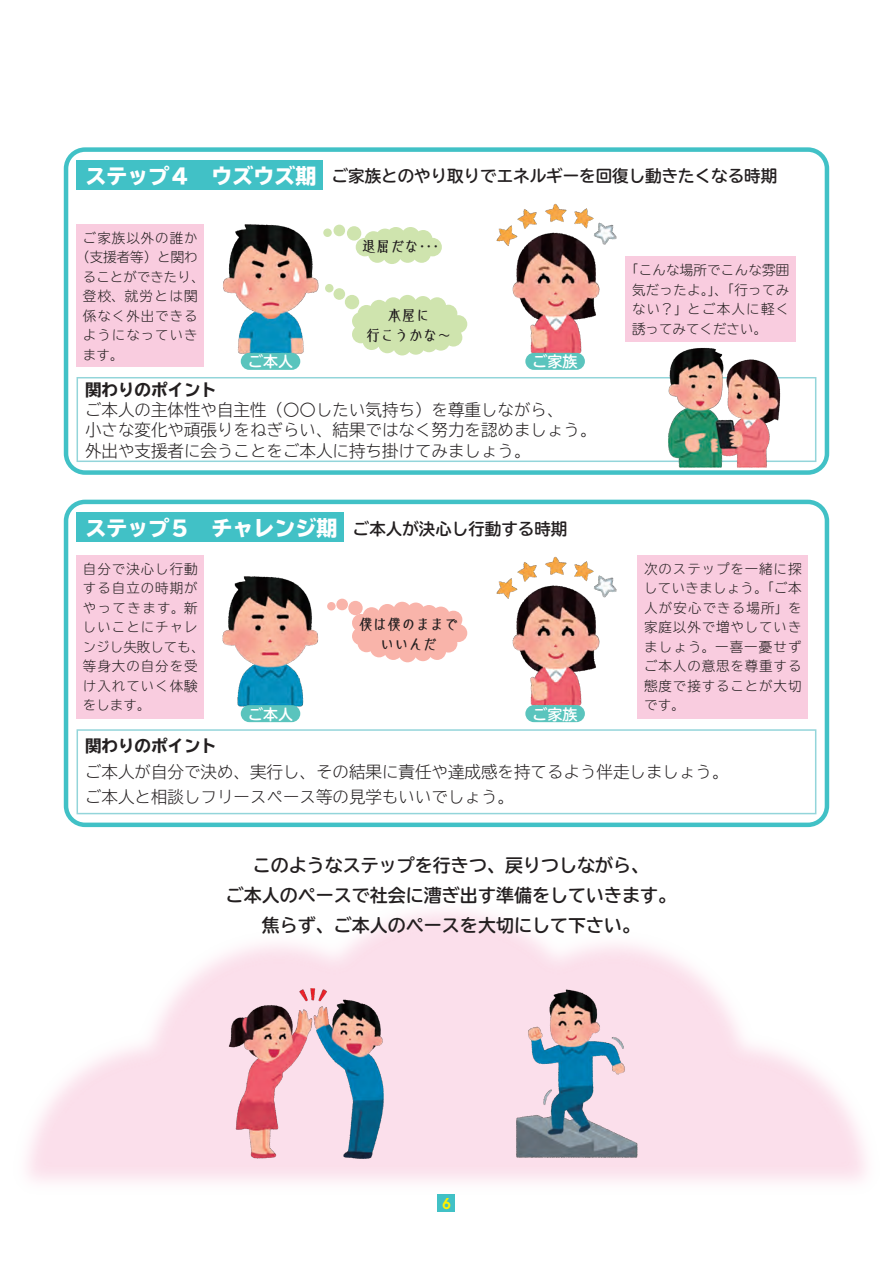
<style>
.page{position:relative;width:893px;height:1263px;background:#fff}
.page>*{position:absolute;margin:0;border:0;box-sizing:border-box;transform-origin:0 0}
.t1{font:700 18px/30px "TBUDR Go Std";color:#231f20;text-align:center}
.t2{font:300 16.5px/20.2px "TBUD Go Std Super";color:#231f20}
.t3{font:700 16.5px "TBUDR Go Std";color:#231f20}
.t4{font:700 expanded 16.5px "TBUD Go Std";color:#231f20}
.t5{font:600 16.5px "Avant Garde ITC";color:#fff101}
.t6{font:700 15px/19.5px "Echo Std";letter-spacing:-.05em;color:#231f20;text-align:center}
.t7{font:700 15px "TBUDR Go Std";color:#fff}
.t8{font:300 13.5px/19.5px "TBUDR Go Std Super";letter-spacing:.07em;color:#231f20;text-align:justify}
.t9{font:300 13.5px "TBUDR Go Std Super";color:#231f20}
.s1{font-family:"TBUD Go Std";font-weight:800;font-size:21px;color:#fff}
</style>
<div class="page">
<svg style="left:64px;top:147px;width:765px;height:328px"></svg>
<img style="left:220px;top:221px;width:102px;height:137px">
<img style="left:491px;top:199px;width:130px;height:162px">
<div style="left:241px;top:353px;width:59px;height:17px;background:#5ac4bd;border-radius:9px"></div>
<div style="left:525px;top:353px;width:60px;height:17px;background:#5ac4bd;border-radius:9px"></div>
<div style="left:347px;top:226px;width:14px;height:15px;background:#cfe4ae;border-radius:50%"></div>
<div style="left:345px;top:295px;width:14px;height:14px;background:#cfe4ae;border-radius:50%"></div>
<div style="left:333px;top:225px;width:12px;height:11px;background:#cfe4ae;border-radius:50%"></div>
<div style="left:333px;top:288px;width:12px;height:12px;background:#cfe4ae;border-radius:50%"></div>
<div style="left:323px;top:228px;width:9px;height:9px;background:#cfe4ae;border-radius:50%"></div>
<div style="left:325px;top:284px;width:8px;height:8px;background:#cfe4ae;border-radius:50%"></div>
<img style="left:662px;top:343px;width:122px;height:131px">
<svg style="left:64px;top:500px;width:765px;height:327px"></svg>
<img style="left:220px;top:572px;width:102px;height:137px">
<img style="left:491px;top:551px;width:130px;height:162px">
<div style="left:241px;top:705px;width:59px;height:17px;background:#5ac4bd;border-radius:9px"></div>
<div style="left:525px;top:705px;width:60px;height:17px;background:#5ac4bd;border-radius:9px"></div>
<div style="left:348px;top:601px;width:15px;height:14px;background:#f9b4aa;border-radius:50%"></div>
<div style="left:336px;top:599px;width:12px;height:11px;background:#f9b4aa;border-radius:50%"></div>
<div style="left:327px;top:602px;width:9px;height:8px;background:#f9b4aa;border-radius:50%"></div>
<img style="left:26px;top:910px;width:841px;height:302px">
<img style="left:225px;top:985px;width:171px;height:177px">
<img style="left:501px;top:985px;width:154px;height:177px">
<div style="left:438px;top:1195px;width:17px;height:17px;background:#41c1c6"></div>
<p class="t3" style="left:86px;top:163px;width:693px"><span class="s1">ステップ４　ウズウズ期</span> ご家族とのやり取りでエネルギーを回復し動きたくなる時期</p>
<p class="t8" style="left:83px;top:227px;width:116px">ご家族以外の誰か</p>
<p class="t8" style="left:76px;top:247px;width:123px">（支援者等）と関わ</p>
<p class="t9" style="left:83px;top:265px;width:123px">ることができたり、</p>
<p class="t8" style="left:83px;top:286px;width:116px">登校、就労とは関</p>
<p class="t8" style="left:83px;top:305px;width:116px">係なく外出できる</p>
<p class="t8" style="left:83px;top:325px;width:116px">ようになっていき</p>
<p class="t8" style="left:83px;top:344px;width:42px">ます。</p>
<p class="t6" style="left:362px;top:235px;width:79px">退屈だな･･･</p>
<p class="t6" style="left:366px;top:305px;width:88px">本屋に<br>行こうかな～</p>
<p class="t7" style="left:248px;top:349px;width:46px">ご本人</p>
<p class="t7" style="left:533px;top:349px;width:46px">ご家族</p>
<p class="t4" style="left:85px;top:380px;width:133px">関わりのポイント</p>
<p class="t2" style="left:85px;top:399px;width:513px">ご本人の主体性や自主性（〇〇したい気持ち）を尊重しながら、<br>小さな変化や頑張りをねぎらい、結果ではなく努力を認めましょう。外出や支援者に会うことをご本人に持ち掛けてみましょう。</p>
<p class="t3" style="left:86px;top:515px;width:483px"><span class="s1">ステップ５　チャレンジ期</span> ご本人が決心し行動する時期</p>
<p class="t8" style="left:632px;top:260px;width:159px;text-indent:-7px">「こんな場所でこんな雰囲気だったよ。」、「行ってみない？」とご本人に軽く誘ってみてください。</p>
<p class="t8" style="left:83px;top:558px;width:123px;text-align:left">自分で決心し行動する自立の時期がやってきます。新しいことにチャレンジし失敗しても、等身大の自分を受け入れていく体験をします。</p>
<p class="t8" style="left:644px;top:558px;width:159px">次のステップを一緒に探していきましょう。「ご本人が安心できる場所」を家庭以外で増やしていきましょう。一喜一憂せずご本人の意思を尊重する態度で接することが大切です。</p>
<p class="t6" style="left:358px;top:614px;width:102px">僕は僕のままでいいんだ</p>
<p class="t7" style="left:248px;top:702px;width:46px">ご本人</p>
<p class="t7" style="left:533px;top:702px;width:46px">ご家族</p>
<p class="t4" style="left:85px;top:737px;width:133px">関わりのポイント</p>
<p class="t2" style="left:85px;top:758px;width:645px;line-height:25.5px">ご本人が自分で決め、実行し、その結果に責任や達成感を持てるよう伴走しましょう。ご本人と相談しフリースペース等の見学もいいでしょう。</p>
<h1 class="t1" style="left:226px;top:851px;width:451px">このようなステップを行きつ、戻りつしながら、<br>ご本人のペースで社会に漕ぎ出す準備をしていきます。焦らず、ご本人のペースを大切にして下さい。</h1>
<p class="t5" style="left:442px;top:1194px;width:10px">6</p>
</div>
